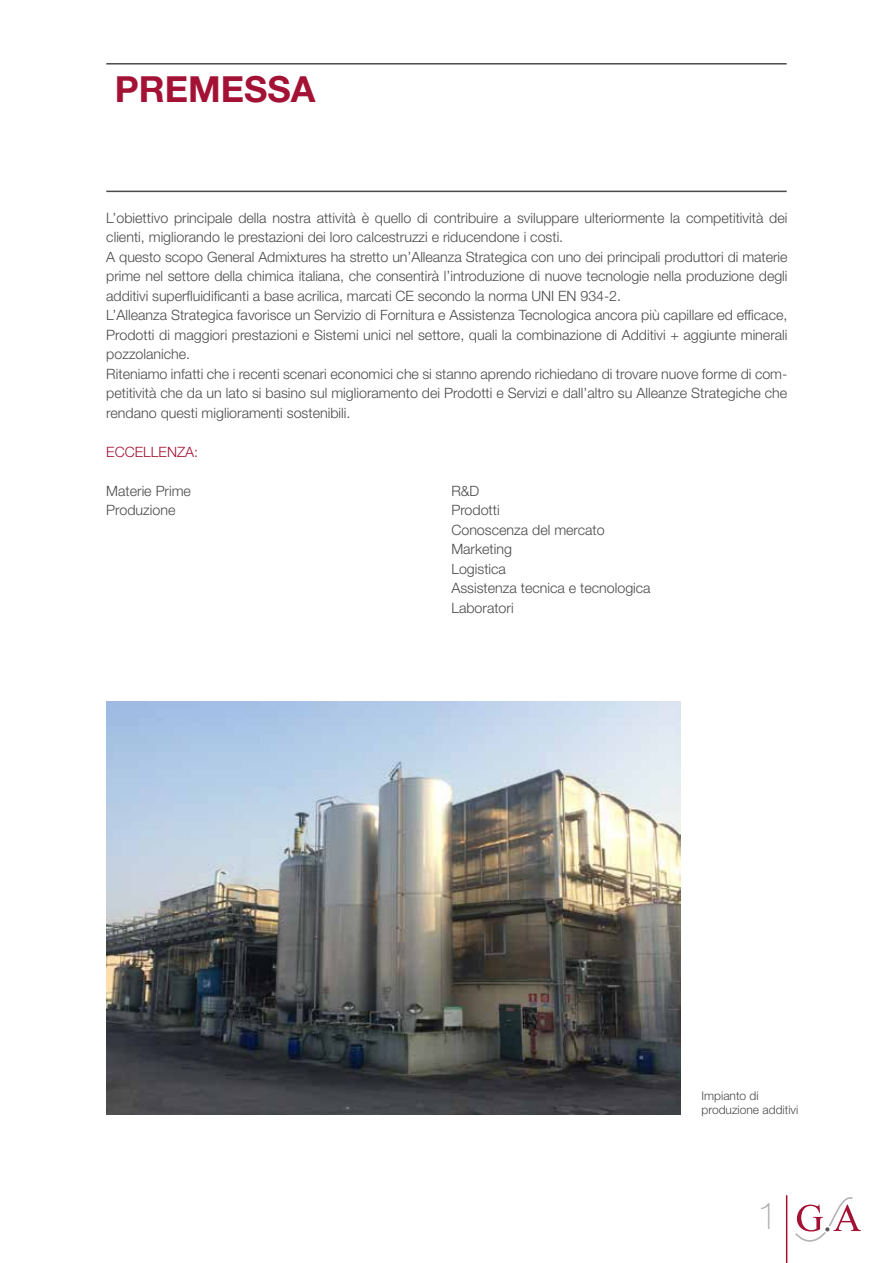
<style>
.page{position:relative;width:893px;height:1263px;background:#fff}
.page>*{position:absolute;margin:0;border:0;box-sizing:border-box;transform-origin:0 0}
.t1{font:100 37.5px "Helvetica Neue LT Std";color:#b1b3b4}
.t2{font:700 36px "Helvetica Neue LT Std";color:#a31234}
.t3{font:300 14.25px/19.5px "Helvetica Neue LT Std";color:#4b4b4d}
.t4{font:300 14.25px "Helvetica Neue LT Std";color:#a31234}
.t5{font:300 12px/14.4px "Helvetica Neue LT Std";color:#4b4b4d}
</style>
<div class="page">
<hr style="left:106px;top:191px;width:681px;height:1px;background:#4b4b4d">
<hr style="left:106px;top:63px;width:681px;height:2px;background:#4b4b4d">
<img style="left:106px;top:702px;width:574px;height:412px">
<hr style="left:786px;top:1196px;width:1px;height:67px;background:#a31234">
<svg style="left:795px;top:1197px;width:66px;height:45px"></svg>
<h2 class="t2" style="left:115px;top:67px;width:202px">PREMESSA</h2>
<p class="t3" style="left:106px;top:208px;width:683px">L’obiettivo principale della nostra attività è quello di contribuire a sviluppare ulteriormente la competitività dei clienti, migliorando le prestazioni dei loro calcestruzzi e riducendone i costi.<br>A questo scopo General Admixtures ha stretto un’Alleanza Strategica con uno dei principali produttori di materie prime nel settore della chimica italiana, che consentirà l’introduzione di nuove tecnologie nella produzione degli additivi superfluidificanti a base acrilica, marcati CE secondo la norma UNI EN 934-2.<br>L’Alleanza Strategica favorisce un Servizio di Fornitura e Assistenza Tecnologica ancora più capillare ed efficace, Prodotti di maggiori prestazioni e Sistemi unici nel settore, quali la combinazione di Additivi + aggiunte minerali pozzolaniche.<br>Riteniamo infatti che i recenti scenari economici che si stanno aprendo richiedano di trovare nuove forme di com&shy;petitività che da un lato si basino sul miglioramento dei Prodotti e Servizi e dall’altro su Alleanze Strategiche che rendano questi miglioramenti sostenibili.</p>
<p class="t4" style="left:106px;top:443px;width:93px">ECCELLENZA:</p>
<p class="t3" style="left:106px;top:481px;width:86px">Materie Prime<br>Produzione</p>
<p class="t3" style="left:451px;top:481px;width:201px">R&amp;D<br>Prodotti<br>Conoscenza del mercato<br>Marketing<br>Logistica<br>Assistenza tecnica e tecnologica<br>Laboratori</p>
<p class="t5" style="left:702px;top:1088px;width:98px">Impianto di produzione additivi</p>
<h1 class="t1" style="left:757px;top:1194px;width:22px">1</h1>
</div>
